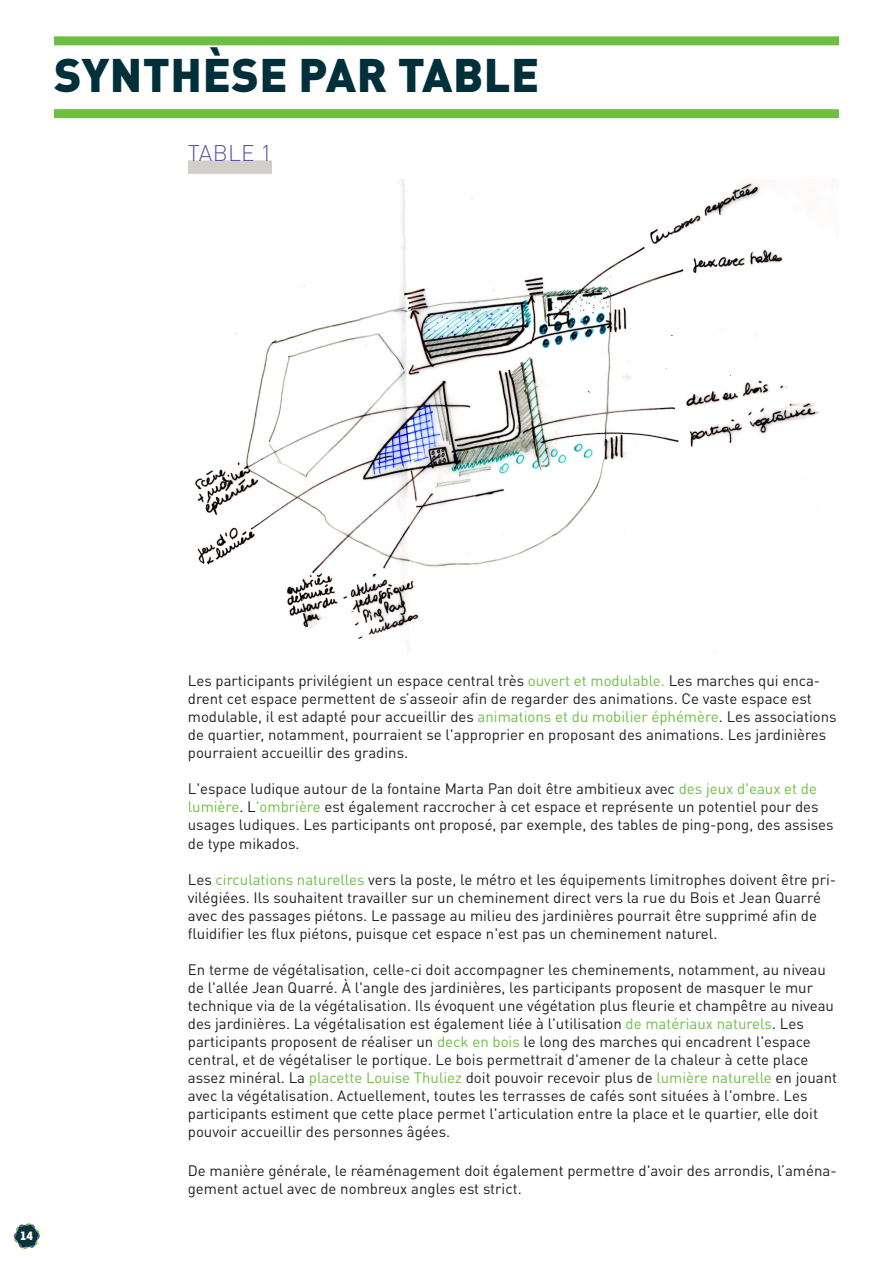
<style>
.page{position:relative;width:893px;height:1263px;background:#fff}
.page>*{position:absolute;margin:0;border:0;box-sizing:border-box;transform-origin:0 0}
.grand_titre{font:900 46.5px "DINOT";letter-spacing:.01em;color:#01303a}
.sous_titre1{font:300 22.5px "DIN Pro";letter-spacing:.01em;color:#5a58a6}
.texte{font:15px/18px "DINOT";color:#231f20}
.t1{font:12px "Intro";color:#fff}
.s1{color:#6ebe44}
</style>
<div class="page">
<svg style="left:14px;top:1223px;width:26px;height:26px"></svg>
<div style="left:54px;top:36px;width:785px;height:9px;background:#6ebe44"></div>
<div style="left:54px;top:109px;width:785px;height:9px;background:#6ebe44"></div>
<div style="left:188px;top:160px;width:84px;height:14px;background:#d2ceca"></div>
<img style="left:195px;top:180px;width:641px;height:473px">
<p class="grand_titre" style="left:54px;top:44px;width:487px">SYNTHÈSE PAR TABLE</p>
<p class="sous_titre1" style="left:188px;top:138px;width:86px">TABLE 1</p>
<p class="t1" style="left:21px;top:1229px;width:14px">14</p>
<p class="texte" style="left:188px;top:672px;width:650px">Les participants privilégient un espace central très <span class="s1">ouvert et modulable.</span> Les marches qui enca&shy;drent cet espace permettent de s’asseoir afin de regarder des animations. Ce vaste espace est modulable, il est adapté pour accueillir des <span class="s1">animations et du mobilier éphémère</span>. Les associations de quartier, notamment, pourraient se l'approprier en proposant des animations. Les jardinières pourraient accueillir des gradins.</p>
<p class="texte" style="left:188px;top:780px;width:647px">L'espace ludique autour de la fontaine Marta Pan doit être ambitieux avec <span class="s1">des jeux d'eaux et de lumière</span>. L<span class="s1">'ombrière</span> est également raccrocher à cet espace et représente un potentiel pour des usages ludiques. Les participants ont proposé, par exemple, des tables de ping-pong, des assises de type mikados.</p>
<p class="texte" style="left:188px;top:870px;width:650px">Les <span class="s1">circulations naturelles</span> vers la poste, le métro et les équipements limitrophes doivent être pri&shy;vilégiées. Ils souhaitent travailler sur un cheminement direct vers la rue du Bois et Jean Quarré avec des passages piétons. Le passage au milieu des jardinières pourrait être supprimé afin de fluidifier les flux piétons, puisque cet espace n'est pas un cheminement naturel.</p>
<p class="texte" style="left:188px;top:960px;width:651px">En terme de végétalisation, celle-ci doit accompagner les cheminements, notamment, au niveau de l'allée Jean Quarré. À l'angle des jardinières, les participants proposent de masquer le mur technique via de la végétalisation. Ils évoquent une végétation plus fleurie et champêtre au niveau des jardinières. La végétalisation est également liée à l'utilisation <span class="s1">de matériaux naturels</span>. Les participants proposent de réaliser un <span class="s1">deck en bois</span> le long des marches qui encadrent l'espace central, et de végétaliser le portique. Le bois permettrait d'amener de la chaleur à cette place assez minéral. La <span class="s1">placette Louise Thuliez</span> doit pouvoir recevoir plus de <span class="s1">lumière naturelle</span> en jouant avec la végétalisation. Actuellement, toutes les terrasses de cafés sont situées à l'ombre. Les participants estiment que cette place permet l'articulation entre la place et le quartier, elle doit pouvoir accueillir des personnes âgées.</p>
<p class="texte" style="left:188px;top:1161px;width:650px">De manière générale, le réaménagement doit également permettre d'avoir des arrondis, l’aména&shy;gement actuel avec de nombreux angles est strict.</p>
</div>
